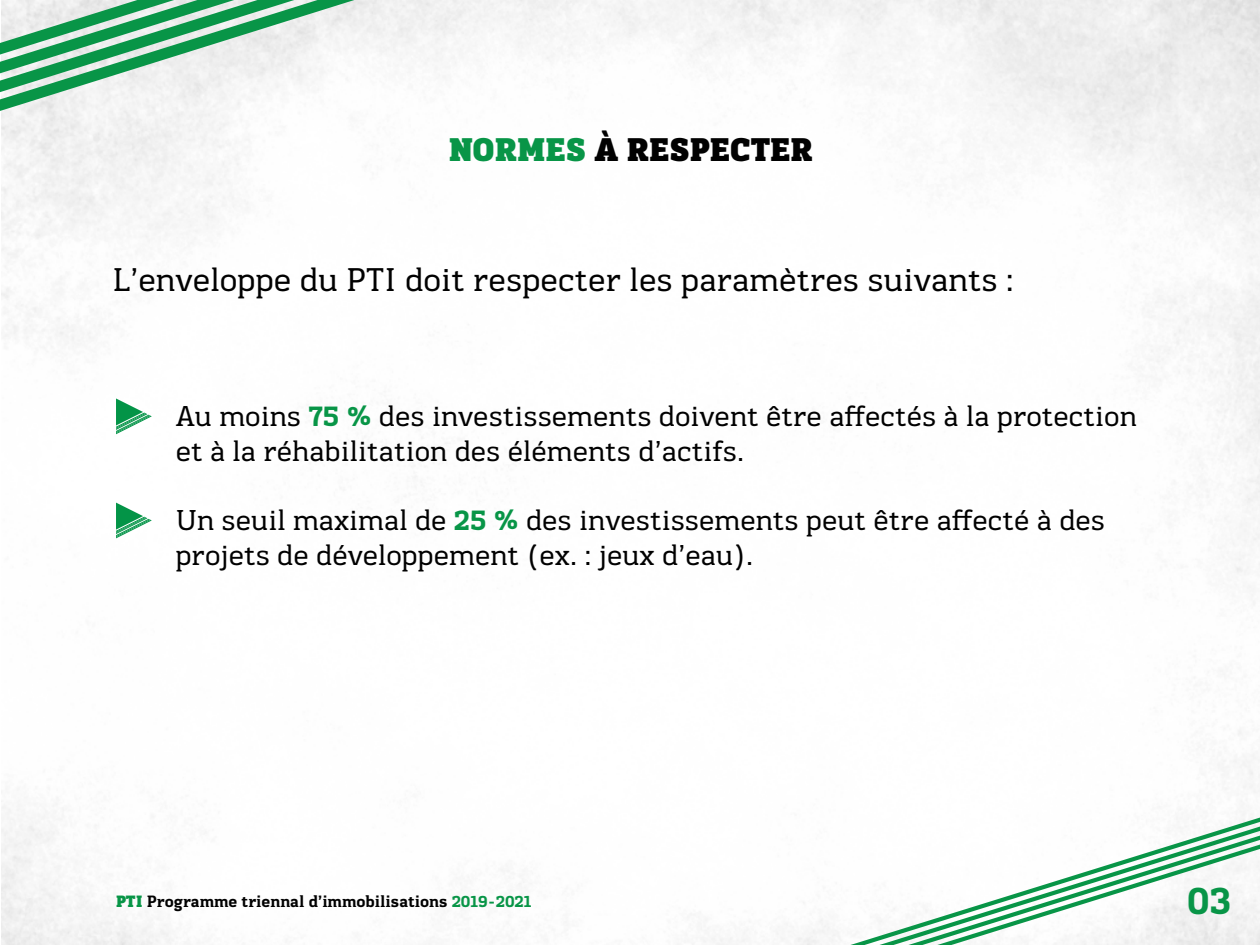
<style>
.page{position:relative;width:1260px;height:945px;background:#fff}
.page>*{position:absolute;margin:0;border:0;box-sizing:border-box;transform-origin:0 0}
.t1{font:700 39.55px "Kondolar";color:#089547}
.t2{font:33.6px "Kondolar";color:#010101}
.t3{font:900 33.6px "Kondolar";color:#010101}
.t4{font:29.4px/35.4px "Kondolar";color:#010101}
.t5{font:700 16.8px "Kondolar";color:#010101}
.s1{color:#089547}
.s2{font-weight:700;color:#089547}
.s3{font-weight:900;color:#089547}
</style>
<div class="page">
<svg style="left:0;top:0;width:354px;height:111px"></svg>
<svg style="left:850px;top:818px;width:410px;height:127px"></svg>
<svg style="left:116px;top:398px;width:36px;height:36px"></svg>
<svg style="left:116px;top:503px;width:36px;height:35px"></svg>
<p class="t3" style="left:449px;top:127px;width:366px"><span class="s1">NORMES</span> À RESPECTER</p>
<p class="t2" style="left:113px;top:258px;width:903px">L’enveloppe du PTI doit respecter les paramètres suivants :</p>
<p class="t4" style="left:176px;top:398px;width:963px">Au moins <span class="s2">75 %</span> des investissements doivent être affectés à la protection et à la réhabilitation des éléments d’actifs.</p>
<p class="t4" style="left:176px;top:502px;width:931px">Un seuil maximal de <span class="s2">25 %</span> des investissements peut être affecté à des projets de développement (ex. : jeux d’eau).</p>
<p class="t5" style="left:116px;top:890px;width:417px"><span class="s3">PTI</span> Programme triennal d’immobilisations <span class="s1">2019-2021</span></p>
<h1 class="t1" style="left:1187px;top:875px;width:46px">03</h1>
</div>
